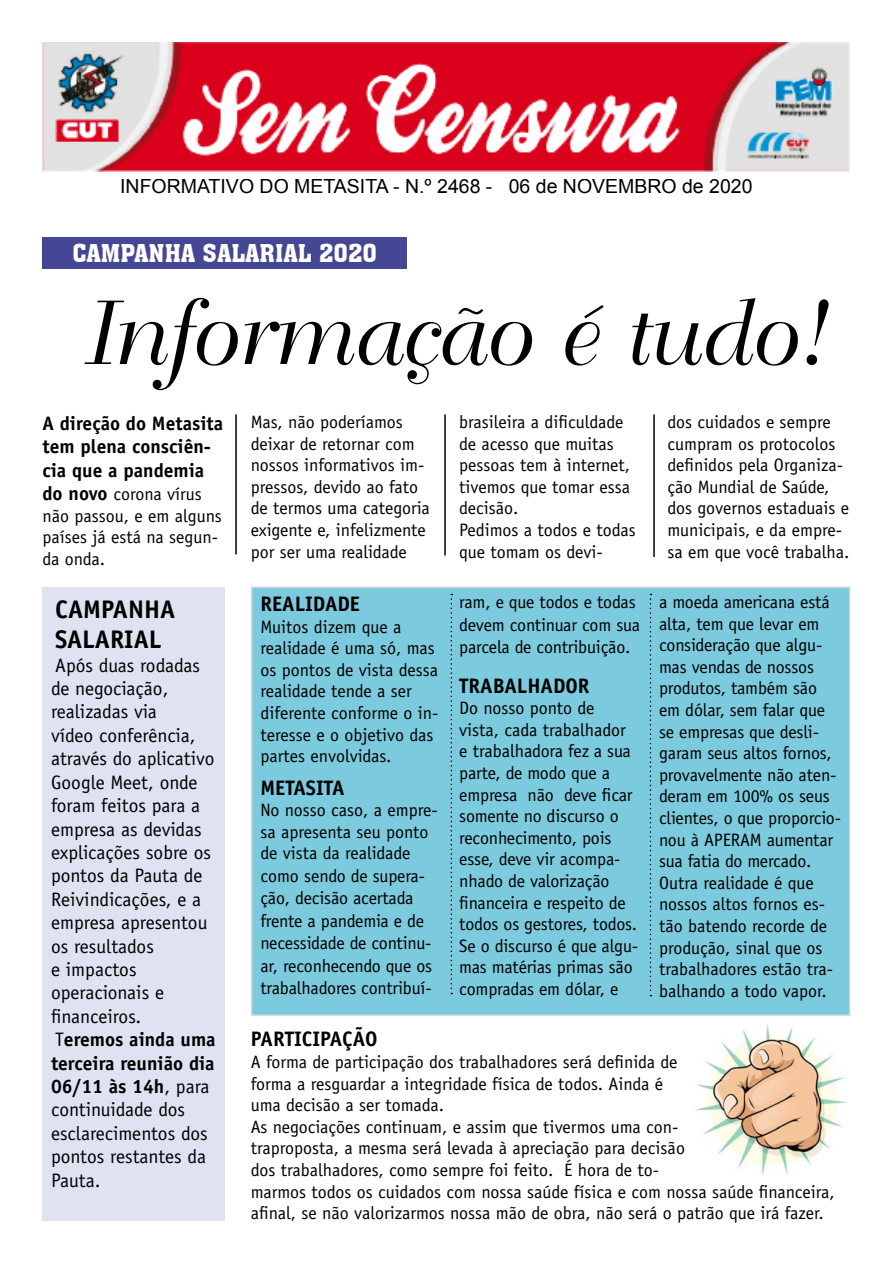
<style>
.page{position:relative;width:893px;height:1263px;background:#fff}
.page>*{position:absolute;margin:0;border:0;box-sizing:border-box;transform-origin:0 0}
.t1{font:90px "GE Travel Script";color:#000}
.t2{font:700 25.5px/30.6px "Officina Sans";color:#000}
.t3{font:24px "Aachen BT";color:#fff}
.t4{font:700 21px "Officina Sans";color:#000}
.t5{font:20.4px "Arial";color:#000}
.t6{font:19.5px/23.4px "Officina Sans";color:#000}
.t7{font:700 19.5px/23.4px "Officina Sans";color:#000}
.t8{font:19.5px "Arial";color:#000}
.t9{font:18px/21.6px "Officina Sans";letter-spacing:-.01em;color:#000}
.s1{font-weight:700;font-size:19.5px}
.s2{font-weight:700}
</style>
<div class="page">
<div style="left:252px;top:587px;width:598px;height:428px;background:#7ccadd"></div>
<div style="left:251px;top:586px;width:599px;height:430px;border:2px solid #d1d9e5"></div>
<img style="left:43px;top:43px;width:807px;height:128px">
<div style="left:43px;top:237px;width:364px;height:31px;background:#454794"></div>
<div style="left:43px;top:587px;width:182px;height:633px;background:#dfe3f1"></div>
<svg style="left:451px;top:594px;width:1px;height:400px"></svg>
<svg style="left:650px;top:594px;width:1px;height:402px"></svg>
<img style="left:695px;top:1024px;width:152px;height:152px">
<hr style="left:235px;top:414px;width:2px;height:140px;background:#000">
<hr style="left:444px;top:414px;width:2px;height:141px;background:#000">
<hr style="left:653px;top:414px;width:2px;height:143px;background:#000">
<p class="t8" style="left:120px;top:173px;width:634px">INFORMATIVO DO METASITA - N.º 2468 - 06 de NOVEMBRO de 2020</p>
<p class="t5" style="left:624px;top:174px;width:47px">2428</p>
<h3 class="t3" style="left:72px;top:238px;width:306px">CAMPANHA SALARIAL 2020</h3>
<h1 class="t1" style="left:79px;top:284px;width:737px">Informação é tudo!</h1>
<p class="t7" style="left:43px;top:411px;width:182px">A direção do Metasita tem plena consciên&shy;cia que a pandemia</p>
<p class="t9" style="left:43px;top:483px;width:181px"><span class="s1">do novo</span> corona vírus não passou, e em alguns países já está na segun&shy;da onda.</p>
<h2 class="t2" style="left:55px;top:593px;width:122px">CAMPANHA<br>SALARIAL</h2>
<p class="t6" style="left:51px;top:653px;width:166px">Após duas rodadas de negociação, realizadas via<br>vídeo conferência, através do aplicativo<br>Google Meet, onde foram feitos para a empresa as devidas explicações sobre os pontos da Pauta de<br>Reivindicações, e a empresa apresentou os resultados<br>e impactos operacionais e financeiros.<br>T<span class="s2">eremos ainda uma terceira reunião dia<br>06/11 às 14h</span>, para continuidade dos esclarecimentos dos pontos restantes da<br>Pauta.</p>
<p class="t9" style="left:251px;top:411px;width:181px">Mas, não poderíamos deixar de retornar com nossos informativos im&shy;pressos, devido ao fato de termos uma categoria exigente e, infelizmente por ser uma realidade</p>
<p class="t9" style="left:459px;top:411px;width:178px">brasileira a dificuldade de acesso que muitas pessoas tem à internet, tivemos que tomar essa decisão.<br>Pedimos a todos e todas que tomam os devi-</p>
<p class="t9" style="left:668px;top:411px;width:183px">dos cuidados e sempre cumpram os protocolos definidos pela Organiza&shy;ção Mundial de Saúde, dos governos estaduais e municipais, e da empre&shy;sa em que você trabalha.</p>
<p class="t4" style="left:260px;top:591px;width:101px">REALIDADE</p>
<p class="t9" style="left:260px;top:616px;width:180px">Muitos dizem que a realidade é uma só, mas os pontos de vista dessa realidade tende a ser diferente conforme o in&shy;teresse e o objetivo das partes envolvidas.</p>
<p class="t4" style="left:260px;top:774px;width:85px">METASITA</p>
<p class="t9" style="left:260px;top:799px;width:179px;line-height:22.4px">No nosso caso, a empre&shy;sa apresenta seu ponto de vista da realidade como sendo de supera&shy;ção, decisão acertada frente a pandemia e de necessidade de continu&shy;ar, reconhecendo que os trabalhadores contribuí-</p>
<p class="t9" style="left:459px;top:591px;width:182px;line-height:22.5px">ram, e que todos e todas devem continuar com sua parcela de contribuição.</p>
<p class="t4" style="left:459px;top:672px;width:132px">TRABALHADOR</p>
<p class="t9" style="left:459px;top:697px;width:180px">Do nosso ponto de vista, cada trabalhador e trabalhadora fez a sua parte, de modo que a empresa não deve ficar somente no discurso o reconhecimento, pois esse, deve vir acompa&shy;nhado de valorização financeira e respeito de todos os gestores, todos.<br>Se o discurso é que algu&shy;mas matérias primas são compradas em dólar, e</p>
<p class="t9" style="left:659px;top:591px;width:183px">a moeda americana está alta, tem que levar em consideração que algu&shy;mas vendas de nossos produtos, também são em dólar, sem falar que se empresas que desli&shy;garam seus altos fornos, provavelmente não aten&shy;deram em 100% os seus clientes, o que proporcio&shy;nou à APERAM aumentar sua fatia do mercado.<br>Outra realidade é que nossos altos fornos es&shy;tão batendo recorde de produção, sinal que os trabalhadores estão tra&shy;balhando a todo vapor.</p>
<p class="t4" style="left:251px;top:1026px;width:128px">PARTICIPAÇÃO</p>
<p class="t9" style="left:251px;top:1051px;width:585px">A forma de participação dos trabalhadores será definida de<br>forma a resguardar a integridade física de todos. Ainda é<br>uma decisão a ser tomada.<br>As negociações continuam, e assim que tivermos uma con-<br>traproposta, a mesma será levada à apreciação para decisão<br>dos trabalhadores, como sempre foi feito. É hora de to-<br>marmos todos os cuidados com nossa saúde física e com nossa saúde financeira, afinal, se não valorizarmos nossa mão de obra, não será o patrão que irá fazer.</p>
</div>
